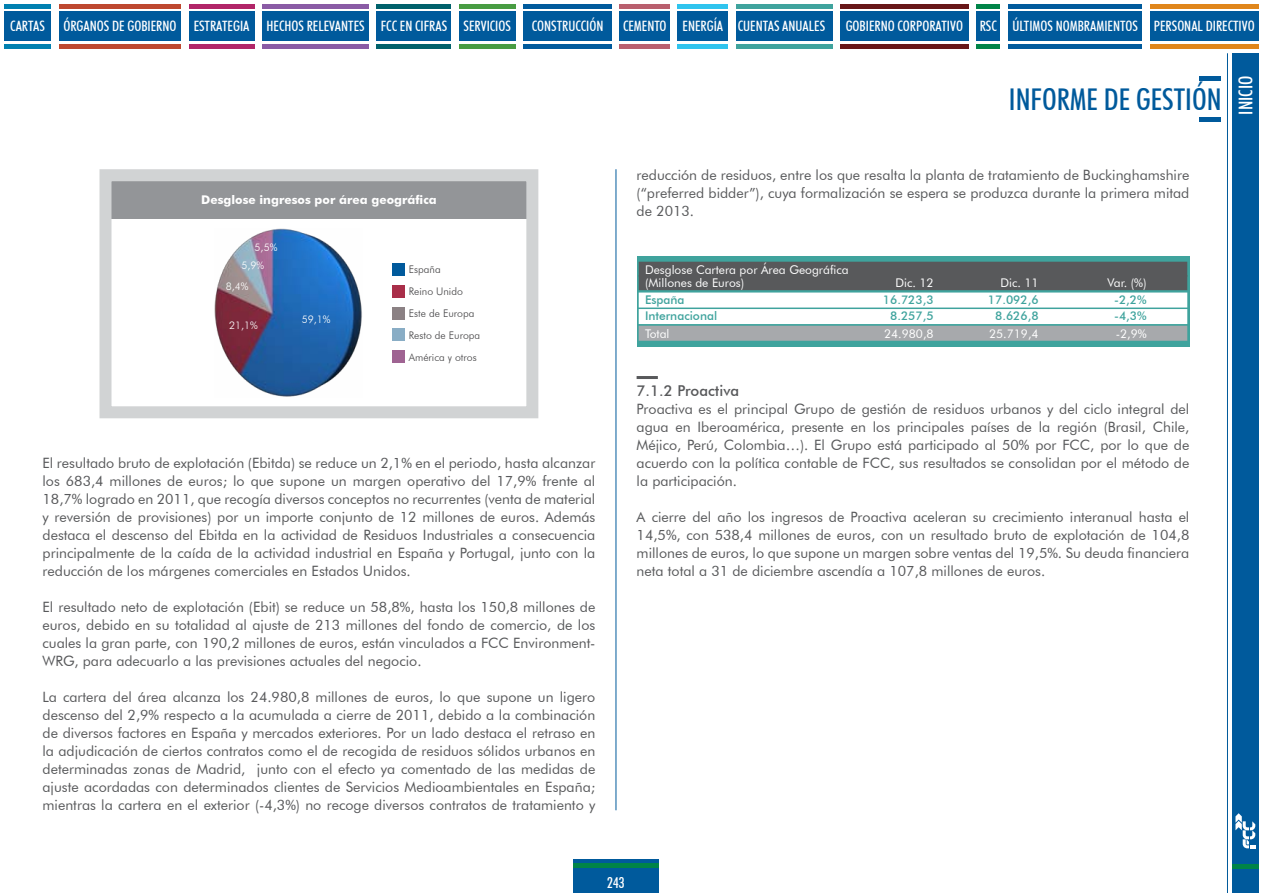
<style>
.page{position:relative;width:1263px;height:893px;background:#fff}
.page>*{position:absolute;margin:0;border:0;box-sizing:border-box;transform-origin:0 0}
.t1{font:500 condensed 30px "Futura BT";color:#005a9c}
.t2{font:500 condensed 19.05px "Futura BT";color:#fff}
.t3{font:500 15px "Futura BT";color:#58595b}
.t4{font:500 condensed 15px "Futura BT";color:#fff}
.t5{font:14.25px/18px "Futura BT";color:#58595b;text-align:justify}
.t6{font:500 condensed 14.25px "Futura BT";color:#fff}
.t7{font:12px/13.5px "Futura BT";color:#fff}
.t8{font:500 12px "Futura BT";color:#3fa39d}
.t9{font:700 12px "Futura BT";color:#fff}
.t10{font:300 10.5px/21.8px "Futura BT";color:#414042}
.t11{font:300 10.5px/17.9px "Futura BT";color:#fff}
</style>
<div class="page">
<hr style="left:1199px;top:77px;width:21px;height:4px;background:#005a9c">
<hr style="left:1199px;top:117px;width:21px;height:4px;background:#005a9c">
<svg style="left:637px;top:256px;width:552px;height:91px;background:#46a39d"></svg>
<div style="left:639px;top:262px;width:548px;height:15px;background:#58595b"></div>
<div style="left:639px;top:275px;width:548px;height:15px;background:#58595b"></div>
<div style="left:639px;top:293px;width:548px;height:15px;background:#fff"></div>
<div style="left:639px;top:309px;width:548px;height:15px;background:#fff"></div>
<div style="left:639px;top:326px;width:548px;height:15px;background:#a7a9ac"></div>
<hr style="left:637px;top:376px;width:21px;height:3px;background:#58595b">
<img style="left:215px;top:228px;width:147px;height:169px">
<div style="left:107px;top:177px;width:426px;height:42px;background:#939598"></div>
<div style="left:99px;top:169px;width:439px;height:249px;border:12px solid #d1d3d4"></div>
<div style="left:392px;top:263px;width:13px;height:13px;background:#005a9c"></div>
<div style="left:392px;top:285px;width:13px;height:13px;background:#a92e49"></div>
<div style="left:392px;top:307px;width:13px;height:12px;background:#8b8184"></div>
<div style="left:392px;top:328px;width:13px;height:13px;background:#89adc5"></div>
<div style="left:392px;top:350px;width:13px;height:13px;background:#9f6392"></div>
<hr style="left:616px;top:169px;width:1px;height:641px;background:#005a9c">
<div style="left:573px;top:868px;width:85px;height:25px;background:#005a9c"></div>
<div style="left:573px;top:859px;width:85px;height:5px;background:#005a9c"></div>
<hr style="left:573px;top:864px;width:85px;height:4px;background:#008448">
<div style="left:4px;top:12px;width:47px;height:29px;background:#005a9c"></div>
<div style="left:4px;top:4px;width:47px;height:5px;background:#0080b0"></div>
<hr style="left:4px;top:45px;width:47px;height:4px;background:#0080b0">
<div style="left:59px;top:12px;width:122px;height:29px;background:#005a9c"></div>
<div style="left:59px;top:4px;width:122px;height:5px;background:#be482f"></div>
<hr style="left:59px;top:45px;width:122px;height:4px;background:#be482f">
<div style="left:189px;top:12px;width:65px;height:29px;background:#005a9c"></div>
<div style="left:189px;top:4px;width:65px;height:5px;background:#b12568"></div>
<hr style="left:189px;top:45px;width:65px;height:4px;background:#b12568">
<div style="left:262px;top:12px;width:107px;height:29px;background:#005a9c"></div>
<div style="left:262px;top:4px;width:107px;height:5px;background:#8a5ba5"></div>
<hr style="left:262px;top:45px;width:107px;height:4px;background:#8a5ba5">
<div style="left:377px;top:12px;width:74px;height:29px;background:#005a9c"></div>
<div style="left:377px;top:4px;width:74px;height:5px;background:#00616b"></div>
<hr style="left:377px;top:45px;width:74px;height:4px;background:#00616b">
<div style="left:524px;top:12px;width:88px;height:29px;background:#005a9c"></div>
<div style="left:524px;top:4px;width:88px;height:5px;background:#005a9c"></div>
<hr style="left:524px;top:45px;width:88px;height:4px;background:#005a9c">
<div style="left:620px;top:12px;width:50px;height:29px;background:#005a9c"></div>
<div style="left:620px;top:4px;width:50px;height:5px;background:#b95f6e"></div>
<hr style="left:620px;top:45px;width:50px;height:4px;background:#b95f6e">
<div style="left:678px;top:12px;width:50px;height:29px;background:#005a9c"></div>
<div style="left:678px;top:4px;width:50px;height:5px;background:#2fc4ee"></div>
<hr style="left:678px;top:45px;width:50px;height:4px;background:#2fc4ee">
<div style="left:736px;top:12px;width:96px;height:29px;background:#005a9c"></div>
<div style="left:736px;top:4px;width:96px;height:5px;background:#3fa39d"></div>
<hr style="left:736px;top:45px;width:96px;height:4px;background:#3fa39d">
<div style="left:840px;top:12px;width:128px;height:29px;background:#005a9c"></div>
<div style="left:840px;top:4px;width:128px;height:5px;background:#671618"></div>
<hr style="left:840px;top:45px;width:128px;height:4px;background:#671618">
<div style="left:976px;top:12px;width:24px;height:29px;background:#005a9c"></div>
<div style="left:976px;top:4px;width:24px;height:5px;background:#008448"></div>
<hr style="left:976px;top:45px;width:24px;height:4px;background:#008448">
<div style="left:1150px;top:12px;width:109px;height:29px;background:#005a9c"></div>
<div style="left:1150px;top:4px;width:109px;height:5px;background:#e0861b"></div>
<hr style="left:1150px;top:45px;width:109px;height:4px;background:#e0861b">
<div style="left:1008px;top:12px;width:134px;height:29px;background:#005a9c"></div>
<div style="left:1008px;top:4px;width:134px;height:5px;background:#005a9c"></div>
<hr style="left:1008px;top:45px;width:134px;height:4px;background:#005a9c">
<div style="left:459px;top:12px;width:57px;height:29px;background:#005a9c"></div>
<div style="left:459px;top:4px;width:57px;height:5px;background:#489c42"></div>
<hr style="left:459px;top:45px;width:57px;height:4px;background:#489c42">
<hr style="left:1227px;top:53px;width:1px;height:840px;background:#005a9c">
<div style="left:1232px;top:53px;width:27px;height:807px;background:#005a9c"></div>
<div style="left:1232px;top:867px;width:27px;height:26px;background:#005a9c"></div>
<hr style="left:1232px;top:860px;width:27px;height:4px;background:#005a9c">
<hr style="left:1232px;top:864px;width:27px;height:4px;background:#008448">
<svg style="left:1235px;top:813px;width:20px;height:35px"></svg>
<p class="t6" style="left:10px;top:18px;width:35px">CARTAS</p>
<p class="t6" style="left:63px;top:18px;width:297px">ÓRGANOS DE GOBIERNO ESTRATEGIA HECH OS RELEVANTES</p>
<p class="t6" style="left:381px;top:18px;width:132px">FCC EN CIFRAS SERVICI OS</p>
<p class="t6" style="left:532px;top:18px;width:73px">CONSTRUCCIÓN</p>
<p class="t6" style="left:623px;top:18px;width:96px">CEMENTO ENERGÍA</p>
<p class="t6" style="left:738px;top:18px;width:89px">CUENTAS ANUALES</p>
<p class="t6" style="left:846px;top:18px;width:225px">GOBIERNO CORPORATIVO RSC ÚLTIMOS NOMBRAM</p>
<p class="t6" style="left:1104px;top:18px;width:23px">IENTOS</p>
<p class="t6" style="left:1154px;top:18px;width:102px">PE RSONAL DIRECTIVO</p>
<p class="t9" style="left:201px;top:193px;width:237px">Desglose ingresos por área geográfica</p>
<p class="t11" style="left:241px;top:238px;width:37px;text-indent:13px">5,5%<br>5,9%</p>
<p class="t11" style="left:226px;top:277px;width:24px">8,4%</p>
<p class="t11" style="left:229px;top:316px;width:30px">21,1%</p>
<p class="t11" style="left:302px;top:311px;width:30px">59,1%</p>
<p class="t10" style="left:409px;top:259px;width:73px">España<br>Reino Unido<br>Este de Europa<br>Resto de Europa<br>América y otros</p>
<p class="t5" style="left:43px;top:454px;width:554px">El resultado bruto de explotación (Ebitda) se reduce un 2,1% en el periodo, hasta alcanzar los 683,4 millones de euros; lo que supone un margen operativo del 17,9% frente al 18,7% logrado en 2011, que recogía diversos conceptos no recurrentes (venta de material y reversión de provisiones) por un importe conjunto de 12 millones de euros. Además destaca el descenso del Ebitda en la actividad de Residuos Industriales a consecuencia principalmente de la caída de la actividad industrial en España y Portugal, junto con la reducción de los márgenes comerciales en Estados Unidos.</p>
<p class="t5" style="left:43px;top:598px;width:554px">El resultado neto de explotación (Ebit) se reduce un 58,8%, hasta los 150,8 millones de euros, debido en su totalidad al ajuste de 213 millones del fondo de comercio, de los cuales la gran parte, con 190,2 millones de euros, están vinculados a FCC Environment-WRG, para adecuarlo a las previsiones actuales del negocio.</p>
<p class="t5" style="left:43px;top:688px;width:554px">La cartera del área alcanza los 24.980,8 millones de euros, lo que supone un ligero descenso del 2,9% respecto a la acumulada a cierre de 2011, debido a la combinación de diversos factores en España y mercados exteriores. Por un lado destaca el retraso en la adjudicación de ciertos contratos como el de recogida de residuos sólidos urbanos en determinadas zonas de Madrid, junto con el efecto ya comentado de las medidas de ajuste acordadas con determinados clientes de Servicios Medioambientales en España; mientras la cartera en el exterior (-4,3%) no recoge diversos contratos de tratamiento y</p>
<h1 class="t1" style="left:1009px;top:81px;width:214px">INFORME DE GESTIÓN</h1>
<h2 class="t2" style="left:1234px;top:115px;width:39px;rotate:-90deg">INICIO</h2>
<p class="t5" style="left:637px;top:166px;width:554px">reducción de residuos, entre los que resalta la planta de tratamiento de Buckinghamshire (“preferred bidder”), cuya formalización se espera se produzca durante la primera mitad de 2013.</p>
<p class="t7" style="left:645px;top:262px;width:205px">Desglose Cartera por Área Geográfica (Millones de Euros)</p>
<p class="t7" style="left:895px;top:276px;width:40px">Dic. 12</p>
<p class="t7" style="left:1000px;top:276px;width:40px">Dic. 11</p>
<p class="t7" style="left:1108px;top:276px;width:40px">Var. (%)</p>
<p class="t8" style="left:645px;top:292px;width:41px">España</p>
<p class="t8" style="left:883px;top:292px;width:52px">16.723,3</p>
<p class="t8" style="left:988px;top:292px;width:52px">17.092,6</p>
<p class="t8" style="left:1114px;top:292px;width:34px">-2,2%</p>
<p class="t8" style="left:645px;top:309px;width:74px">Internacional</p>
<p class="t8" style="left:890px;top:309px;width:45px">8.257,5</p>
<p class="t8" style="left:995px;top:309px;width:45px">8.626,8</p>
<p class="t8" style="left:1114px;top:309px;width:34px">-4,3%</p>
<p class="t7" style="left:645px;top:327px;width:26px">Total</p>
<p class="t7" style="left:884px;top:327px;width:51px">24.980,8</p>
<p class="t7" style="left:989px;top:327px;width:51px">25.719,4</p>
<p class="t7" style="left:1116px;top:327px;width:32px">-2,9%</p>
<p class="t3" style="left:637px;top:382px;width:104px">7.1.2 Proactiva</p>
<p class="t5" style="left:637px;top:400px;width:554px">Proactiva es el principal Grupo de gestión de residuos urbanos y del ciclo integral del agua en Iberoamérica, presente en los principales países de la región (Brasil, Chile, Méjico, Perú, Colombia…). El Grupo está participado al 50% por FCC, por lo que de acuerdo con la política contable de FCC, sus resultados se consolidan por el método de la participación.</p>
<p class="t5" style="left:637px;top:508px;width:554px">A cierre del año los ingresos de Proactiva aceleran su crecimiento interanual hasta el 14,5%, con 538,4 millones de euros, con un resultado bruto de explotación de 104,8 millones de euros, lo que supone un margen sobre ventas del 19,5%. Su deuda financiera neta total a 31 de diciembre ascendía a 107,8 millones de euros.</p>
<p class="t4" style="left:607px;top:873px;width:19px">243</p>
</div>
